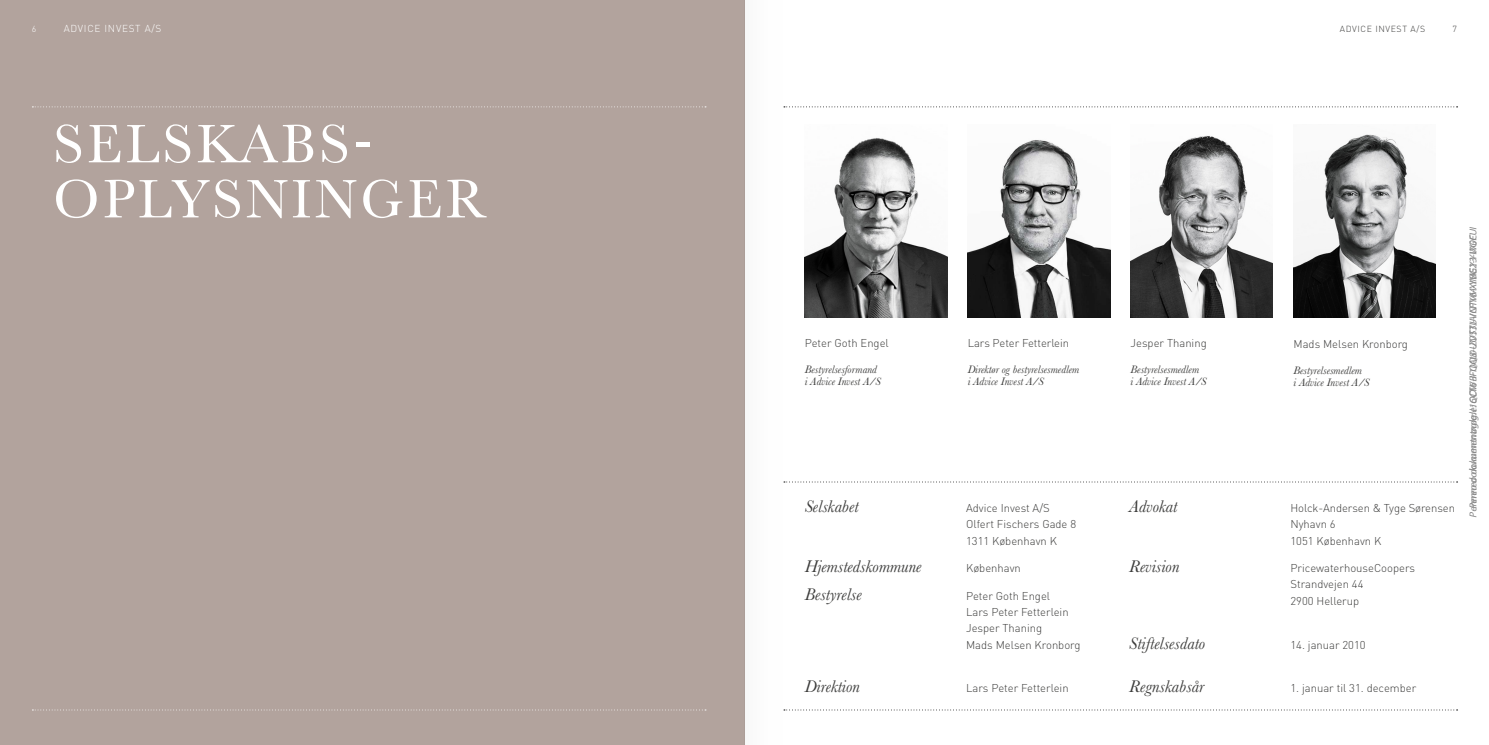
<style>
.page{position:relative;width:1489px;height:745px;background:#fff}
.page>*{position:absolute;margin:0;border:0;box-sizing:border-box;transform-origin:0 0}
.t1{font:56.25px/55px "Baskerville";letter-spacing:.06em;color:#fff}
.t2{font:italic 17.5px "Baskerville";color:#3c3c3b}
.t3{font:300 11.25px/16.2px "DIN";color:#3c3c3b}
.t4{font:italic 11.25px/12.5px "Baskerville";color:#3c3c3b}
.t5{font:italic 10px "Myriad Pro";color:#888}
.t6{font:300 10px "DIN";letter-spacing:.07em;color:#fff}
.t7{font:300 8.75px "DIN";letter-spacing:.07em;color:#3c3c3b}
.t8{font:300 8.75px "DIN";color:#fff}
</style>
<div class="page">
<div style="left:0;top:0;width:744px;height:744px;background:#b2a39d"></div>
<img style="left:804px;top:138px;width:143px;height:179px">
<img style="left:967px;top:140px;width:142px;height:177px">
<img style="left:1130px;top:135px;width:142px;height:182px">
<img style="left:1293px;top:134px;width:142px;height:183px">
<svg style="left:784px;top:106px;width:673px;height:1px"></svg>
<svg style="left:32px;top:709px;width:674px;height:1px"></svg>
<svg style="left:784px;top:709px;width:673px;height:1px"></svg>
<svg style="left:784px;top:481px;width:673px;height:1px"></svg>
<svg style="left:32px;top:106px;width:674px;height:1px"></svg>
<div style="left:744px;top:0;width:39px;height:744px;background:#f6f6f6"></div>
<p class="t8" style="left:32px;top:23px;width:6px">6</p>
<p class="t6" style="left:64px;top:22px;width:99px">ADVICE INVEST A/S</p>
<p class="t7" style="left:1339px;top:23px;width:87px">ADVICE INVEST A/S</p>
<p class="t7" style="left:1452px;top:23px;width:6px">7</p>
<h1 class="t1" style="left:53px;top:118px;width:435px">SELSKABS-<br>OPLYSNINGER</h1>
<p class="t3" style="left:804px;top:334px;width:86px">Peter Goth Engel</p>
<p class="t4" style="left:804px;top:363px;width:77px">Bestyrelsesformand i Advice Invest A/S</p>
<p class="t3" style="left:967px;top:334px;width:103px">Lars Peter Fetterlein</p>
<p class="t4" style="left:967px;top:363px;width:113px">Direktør og bestyrelsesmedlem i Advice Invest A/S</p>
<h2 class="t2" style="left:804px;top:497px;width:55px">Selskabet</h2>
<p class="t3" style="left:966px;top:499px;width:112px">Advice Invest A/S<br>Olfert Fischers Gade 8<br>1311 København K</p>
<h2 class="t2" style="left:804px;top:557px;width:118px">Hjemstedskommune</h2>
<p class="t3" style="left:966px;top:559px;width:56px">København</p>
<h2 class="t2" style="left:804px;top:584px;width:58px">Bestyrelse</h2>
<p class="t3" style="left:966px;top:587px;width:116px">Peter Goth Engel<br>Lars Peter Fetterlein<br>Jesper Thaning<br>Mads Melsen Kronborg</p>
<h2 class="t2" style="left:804px;top:677px;width:57px">Direktion</h2>
<p class="t3" style="left:966px;top:679px;width:104px">Lars Peter Fetterlein</p>
<p class="t3" style="left:1130px;top:334px;width:78px">Jesper Thaning</p>
<p class="t4" style="left:1130px;top:363px;width:77px">Bestyrelsesmedlem<br>i Advice Invest A/S</p>
<p class="t3" style="left:1293px;top:335px;width:116px">Mads Melsen Kronborg</p>
<p class="t4" style="left:1293px;top:364px;width:77px">Bestyrelsesmedlem<br>i Advice Invest A/S</p>
<h2 class="t2" style="left:1129px;top:497px;width:50px">Advokat</h2>
<p class="t3" style="left:1290px;top:499px;width:166px">Holck-Andersen &amp; Tyge Sørensen<br>Nyhavn 6<br>1051 København K</p>
<h2 class="t2" style="left:1129px;top:557px;width:52px">Revision</h2>
<p class="t3" style="left:1290px;top:559px;width:126px">PricewaterhouseCoopers<br>Strandvejen 44<br>2900 Hellerup</p>
<h2 class="t2" style="left:1129px;top:633px;width:78px">Stiftelsesdato</h2>
<p class="t3" style="left:1290px;top:635px;width:77px">14. januar 2010</p>
<h2 class="t2" style="left:1129px;top:677px;width:77px">Regnskabsår</h2>
<p class="t3" style="left:1290px;top:679px;width:127px">1. januar til 31. december</p>
<p class="t5" style="left:1469px;top:517px;width:293px;rotate:-90deg">Penneo dokument øg le:I1QDW-IFQQ8-UOT3J-VNTVM-YBGY3-W0FUI</p>
<p class="t5" style="left:1468px;top:509px;width:277px;rotate:-90deg">Penneo dokumentnøgle:6CT6B-1IAL0-ZVSTU-ICFY6-XIME2-YI7GC</p>
</div>
